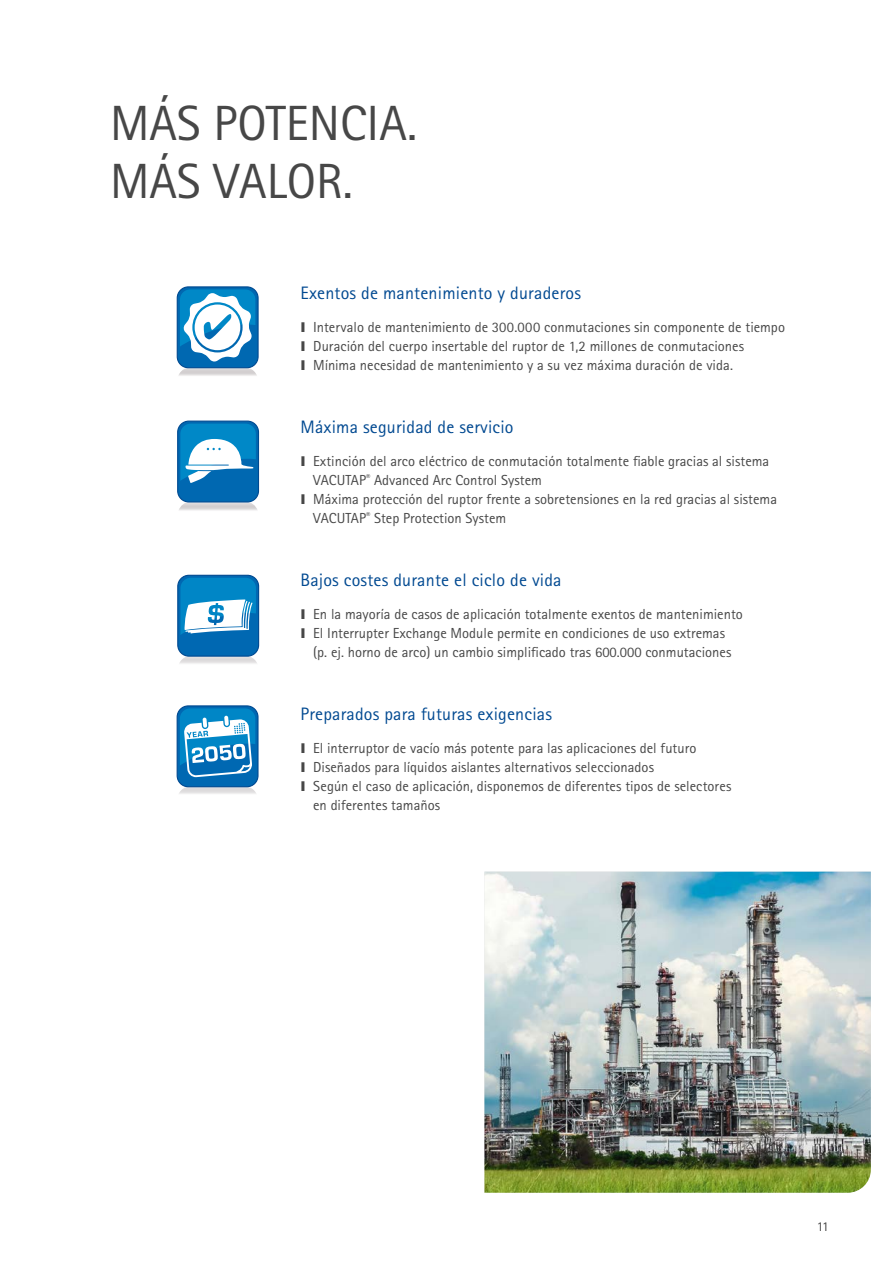
<style>
.page{position:relative;width:893px;height:1263px;background:#fff}
.page>*{position:absolute;margin:0;border:0;box-sizing:border-box;transform-origin:0 0}
.t1{font:49.5px/57.4px "Rotis Sans Serif Pro Cyr";color:#474747}
.t2{font:18px "Rotis Sans Serif Pro Cyr";letter-spacing:.01em;color:#004991}
.t3{font:14.55px/19.2px "Rotis Sans Serif Pro Cyr";color:#474747}
.t4{font:13.5px "Rotis Sans Serif Pro Cyr";color:#474747}
.s1{font-family:"Arial";font-weight:900;font-size:13.5px}
</style>
<div class="page">
<img style="left:179px;top:368px;width:78px;height:8px">
<svg style="left:177px;top:286px;width:82px;height:82px"></svg>
<img style="left:179px;top:657px;width:78px;height:7px">
<svg style="left:177px;top:575px;width:82px;height:82px"></svg>
<img style="left:179px;top:787px;width:77px;height:7px">
<svg style="left:177px;top:705px;width:82px;height:82px"></svg>
<img style="left:179px;top:502px;width:78px;height:9px">
<svg style="left:177px;top:421px;width:82px;height:81px"></svg>
<img style="left:484px;top:872px;width:387px;height:321px">
<h1 class="t1" style="left:110px;top:95px;width:309px">MÁS POTENCIA.<br>MÁS VALOR.</h1>
<p class="t2" style="left:300px;top:283px;width:282px">Exentos de mantenimiento y duraderos</p>
<p class="t3" style="left:300px;top:317px;width:486px"><span class="s1">I</span> Intervalo de mantenimiento de 300.000 conmutaciones sin componente de tiempo<br><span class="s1">I</span> Duración del cuerpo insertable del ruptor de 1,2 millones de conmutaciones<br><span class="s1">I</span> Mínima necesidad de mantenimiento y a su vez máxima duración de vida.</p>
<p class="t2" style="left:300px;top:417px;width:215px">Máxima seguridad de servicio</p>
<p class="t3" style="left:300px;top:451px;width:470px"><span class="s1">I</span> Extinción del arco eléctrico de conmutación totalmente fiable gracias al sistema</p>
<p class="t3" style="left:313px;top:470px;width:230px">VACUTAP<sup>®</sup> Advanced Arc Control System</p>
<p class="t3" style="left:300px;top:489px;width:478px"><span class="s1">I</span> Máxima protección del ruptor frente a sobretensiones en la red gracias al sistema</p>
<p class="t3" style="left:313px;top:509px;width:195px">VACUTAP<sup>®</sup> Step Protection System</p>
<p class="t2" style="left:300px;top:570px;width:263px">Bajos costes durante el ciclo de vida</p>
<p class="t3" style="left:300px;top:604px;width:444px"><span class="s1">I</span> En la mayoría de casos de aplicación totalmente exentos de mantenimiento<br><span class="s1">I</span> El Interrupter Exchange Module permite en condiciones de uso extremas</p>
<p class="t3" style="left:313px;top:643px;width:420px">(p. ej. horno de arco) un cambio simplificado tras 600.000 conmutaciones</p>
<p class="t2" style="left:300px;top:704px;width:253px">Preparados para futuras exigencias</p>
<p class="t3" style="left:300px;top:738px;width:397px"><span class="s1">I</span> El interruptor de vacío más potente para las aplicaciones del futuro</p>
<p class="t3" style="left:300px;top:757px;width:355px"><span class="s1">I</span> Diseñados para líquidos aislantes alternativos seleccionados</p>
<p class="t3" style="left:300px;top:776px;width:432px"><span class="s1">I</span> Según el caso de aplicación, disponemos de diferentes tipos de selectores</p>
<p class="t3" style="left:313px;top:796px;width:128px">en diferentes tamaños</p>
<p class="t4" style="left:817px;top:1218px;width:14px">11</p>
</div>
